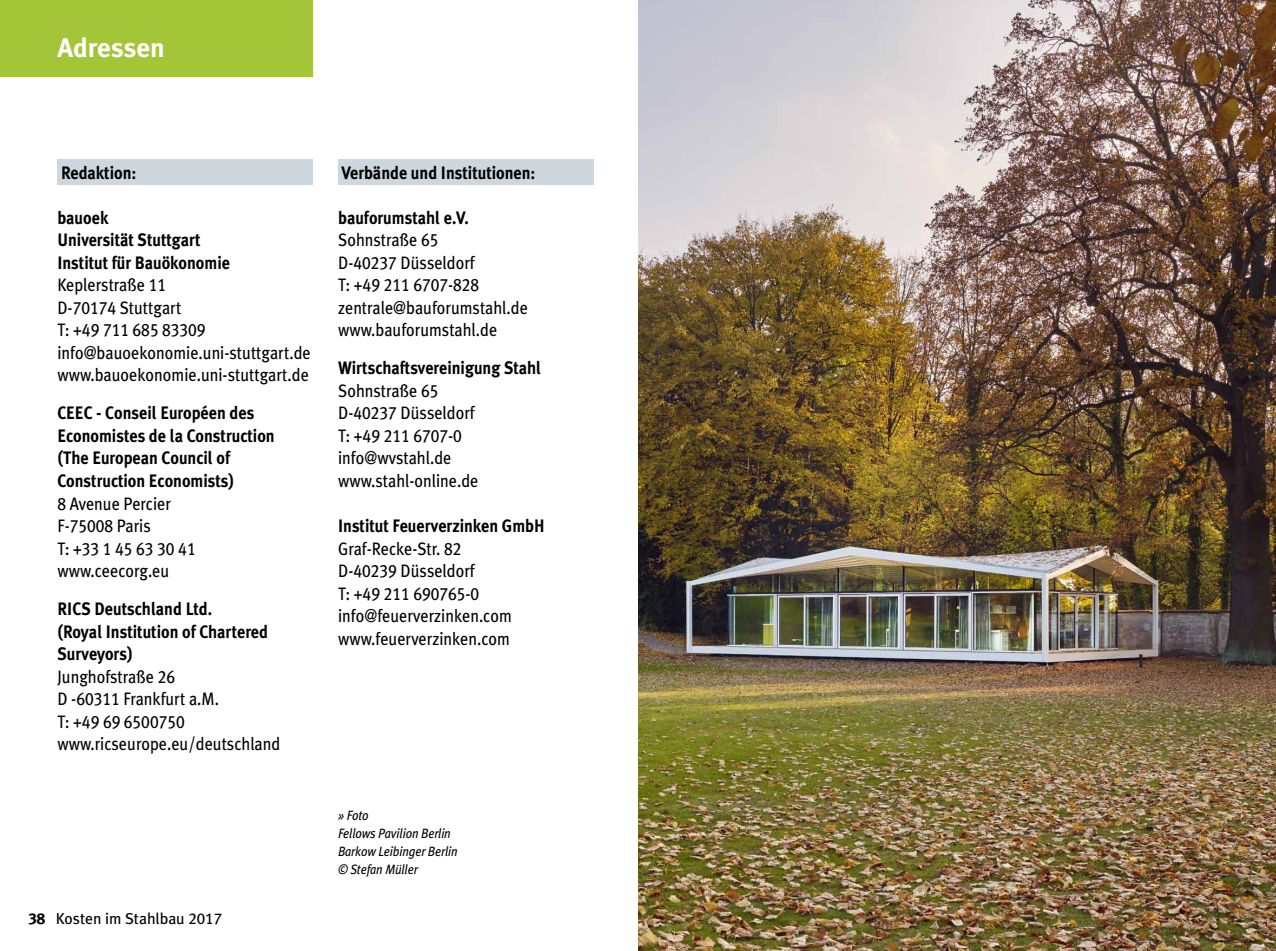
<style>
.page{position:relative;width:1276px;height:951px;background:#fff}
.page>*{position:absolute;margin:0;border:0;box-sizing:border-box;transform-origin:0 0}
.t1{font:700 27px "Meta Plus";color:#fff}
.t2{font:700 18px/22.5px "Meta Plus";color:#000;scale:.9 1}
.t3{font:18px/22.5px "Meta Plus";color:#000;scale:.9 1}
.t4{font:18px "Meta Plus Book Caps";color:#000;scale:.9 1}
.t5{font:15.75px "Meta Plus";color:#000}
.t6{font:italic 13.5px/18px "Meta Plus";letter-spacing:-.01em;color:#000;scale:.9 1}
.s1{font-weight:400}
.s2{font-family:"Meta Plus Book Caps";font-weight:400}
.s3{font-family:"Meta Plus"}
.s4{font-family:"Meta Plus Bold Caps"}
.s5{font-family:"Meta Plus Book Caps"}
.s6{font-weight:700}
</style>
<div class="page">
<div style="left:57px;top:159px;width:256px;height:26px;background:#cdd7dd"></div>
<div style="left:338px;top:159px;width:255px;height:26px;background:#cdd7dd"></div>
<div style="left:0;top:0;width:313px;height:77px;background:#a4c537"></div>
<img style="left:638px;top:0;width:638px;height:950px">
<h1 class="t1" style="left:57px;top:32px;width:109px">Adressen</h1>
<p class="t2" style="left:61px;top:161px;width:85px">Redaktion:</p>
<p class="t2" style="left:57px;top:206px;width:193px">bauoek<br>Universität Stuttgart<br>Institut für Bauökonomie<br><span class="s1">Keplerstraße</span> <span class="s2">11<br></span><span class="s1">D-</span><span class="s2">70174</span> <span class="s1">Stuttgart</span></p>
<p class="t4" style="left:57px;top:319px;width:166px"><span class="s3">T:</span> +49 711 685 83309</p>
<p class="t3" style="left:57px;top:341px;width:283px">info@bauoekonomie.uni-stuttgart.de www.bauoekonomie.uni-stuttgart.de</p>
<p class="t2" style="left:57px;top:402px;width:243px">CEEC - Conseil Européen des<br>Economistes de la Construction (The European Council of<br>Construction Economists)<br><span class="s2">8</span> <span class="s1">Avenue Percier<br>F-</span><span class="s2">75008</span> <span class="s1">Paris</span></p>
<p class="t4" style="left:57px;top:537px;width:155px"><span class="s3">T:</span> +33 1 45 63 30 41</p>
<p class="t3" style="left:57px;top:559px;width:126px">www.ceecorg.eu</p>
<p class="t2" style="left:57px;top:597px;width:236px">RICS Deutschland Ltd.<br>(Royal Institution of Chartered<br>Surveyors)<br><span class="s1">Junghofstraße</span> <span class="s2">26<br></span><span class="s1">D -</span><span class="s2">60311</span> <span class="s1">Frankfurt a.M.</span></p>
<p class="t4" style="left:57px;top:711px;width:143px"><span class="s3">T:</span> +49 69 6500750</p>
<p class="t3" style="left:57px;top:732px;width:249px">www.ricseurope.eu/deutschland</p>
<p class="t5" style="left:28px;top:908px;width:195px"><span class="s4">38</span> Kosten im Stahlbau <span class="s5">2017</span></p>
<p class="t2" style="left:341px;top:161px;width:217px">Verbände und Institutionen:</p>
<p class="t3" style="left:338px;top:206px;width:153px"><span class="s6">bauforumstahl e.V.<br></span>Sohnstraße <span class="s5">65<br></span>D-<span class="s5">40237</span> Düsseldorf</p>
<p class="t4" style="left:338px;top:274px;width:158px"><span class="s3">T:</span> +49 211 6707-828</p>
<p class="t3" style="left:338px;top:296px;width:212px">zentrale@bauforumstahl.de www.bauforumstahl.de</p>
<p class="t2" style="left:338px;top:357px;width:227px">Wirtschaftsvereinigung Stahl<br><span class="s1">Sohnstraße</span> <span class="s2">65<br></span><span class="s1">D-</span><span class="s2">40237</span> <span class="s1">Düsseldorf</span></p>
<p class="t4" style="left:338px;top:425px;width:139px"><span class="s3">T:</span> +49 211 6707-0</p>
<p class="t3" style="left:338px;top:446px;width:157px">info@wvstahl.de www.stahl-online.de</p>
<p class="t3" style="left:338px;top:514px;width:231px"><span class="s6">Institut Feuerverzinken GmbH<br></span>Graf-Recke-Str. <span class="s5">82<br></span>D-<span class="s5">40239</span> Düsseldorf</p>
<p class="t4" style="left:338px;top:582px;width:158px"><span class="s3">T:</span> +49 211 690765-0</p>
<p class="t3" style="left:338px;top:604px;width:194px">info@feuerverzinken.com www.feuerverzinken.com</p>
<p class="t6" style="left:338px;top:805px;width:134px">» Foto<br>Fellows Pavilion Berlin<br>Barkow Leibinger Berlin © Stefan Müller</p>
</div>
